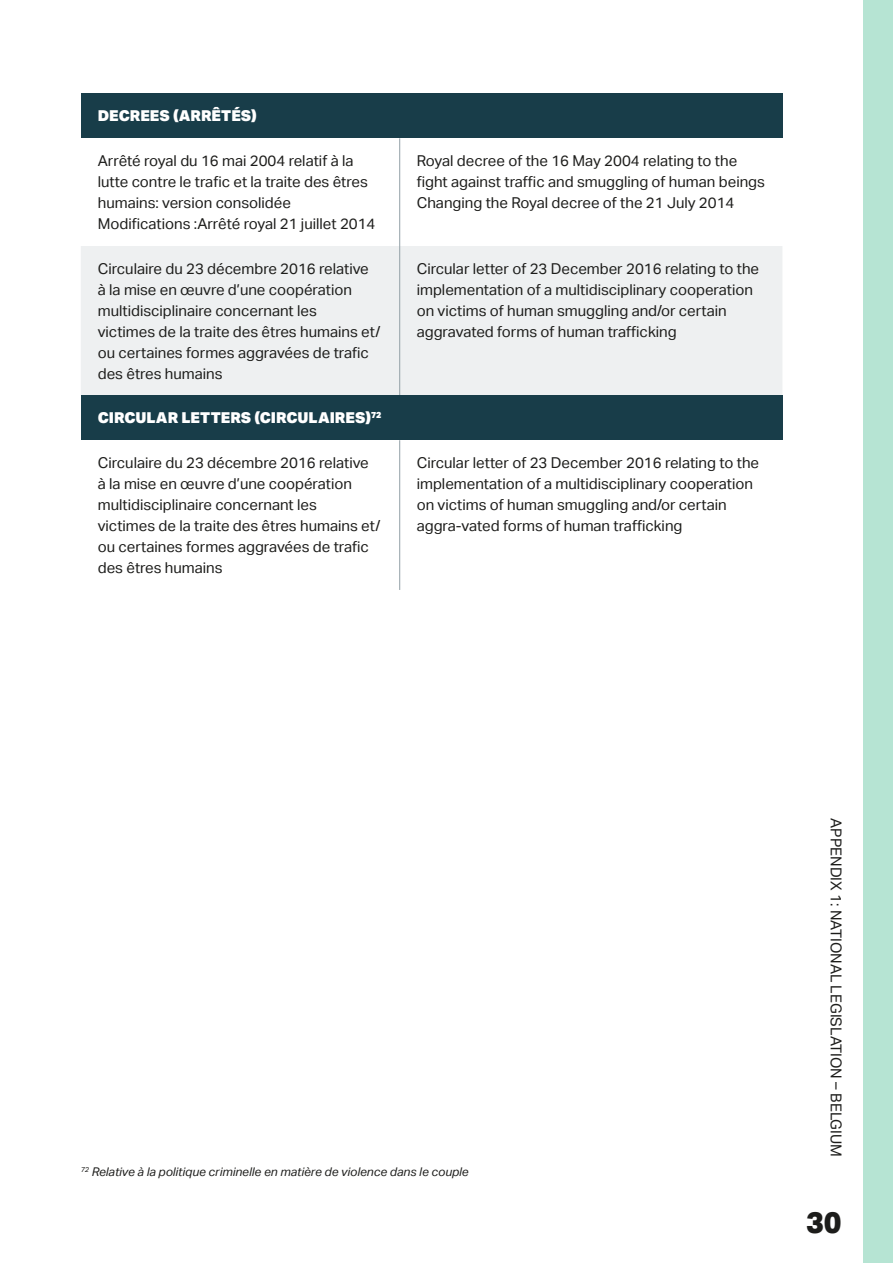
<style>
.page{position:relative;width:893px;height:1263px;background:#fff}
.page>*{position:absolute;margin:0;border:0;box-sizing:border-box;transform-origin:0 0}
.t1{font:800 30px "Aktiv Grotesk";color:#1d1d1b}
.t2{font:15px/21px "Aktiv Grotesk";color:#1d1d1b}
.t3{font:900 15px "Aktiv Grotesk";color:#fff}
.t4{font:italic 12px "Aktiv Grotesk";color:#1d1d1b}
</style>
<div class="page">
<div style="left:863px;top:0;width:30px;height:1263px;background:#b6e4d3"></div>
<div style="left:81px;top:94px;width:701px;height:44px;background:#183d49"></div>
<div style="left:81px;top:246px;width:701px;height:149px;background:#eef0f1"></div>
<hr style="left:399px;top:138px;width:1px;height:108px;background:#92a0a6">
<hr style="left:399px;top:246px;width:1px;height:150px;background:#92a0a6">
<div style="left:81px;top:395px;width:701px;height:45px;background:#183d49"></div>
<hr style="left:399px;top:440px;width:1px;height:150px;background:#92a0a6">
<p class="t3" style="left:98px;top:106px;width:161px">DECREES (ARRÊTÉS)</p>
<p class="t2" style="left:98px;top:150px;width:279px">Arrêté royal du 16 mai 2004 relatif à la lutte contre le trafic et la traite des êtres humains: version consolidée Modifications :Arrêté royal 21 juillet 2014</p>
<p class="t2" style="left:417px;top:150px;width:350px">Royal decree of the 16 May 2004 relating to the fight against traffic and smuggling of human beings<br>Changing the Royal decree of the 21 July 2014</p>
<p class="t2" style="left:98px;top:258px;width:284px">Circulaire du 23 décembre 2016 relative à la mise en œuvre d’une coopération multidisciplinaire concernant les<br>victimes de la traite des êtres humains et/ ou certaines formes aggravées de trafic des êtres humains</p>
<p class="t2" style="left:417px;top:258px;width:344px">Circular letter of 23 December 2016 relating to the implementation of a multidisciplinary cooperation on victims of human smuggling and/or certain aggravated forms of human trafficking</p>
<p class="t3" style="left:98px;top:408px;width:285px">CIRCULAR LETTERS (CIRCULAIRES)<sup>72</sup></p>
<p class="t2" style="left:98px;top:452px;width:284px">Circulaire du 23 décembre 2016 relative à la mise en œuvre d’une coopération multidisciplinaire concernant les<br>victimes de la traite des êtres humains et/ ou certaines formes aggravées de trafic des êtres humains</p>
<p class="t2" style="left:417px;top:452px;width:344px">Circular letter of 23 December 2016 relating to the implementation of a multidisciplinary cooperation on victims of human smuggling and/or certain aggra-vated forms of human trafficking</p>
<p class="t4" style="left:81px;top:1165px;width:389px"><sup>72</sup> Relative à la politique criminelle en matière de violence dans le couple</p>
<p class="t2" style="left:846px;top:818px;width:340px;rotate:90deg">APPENDIX 1: NATIONAL LEGISLATION – BELGIUM</p>
<h1 class="t1" style="left:806px;top:1205px;width:37px">30</h1>
</div>
